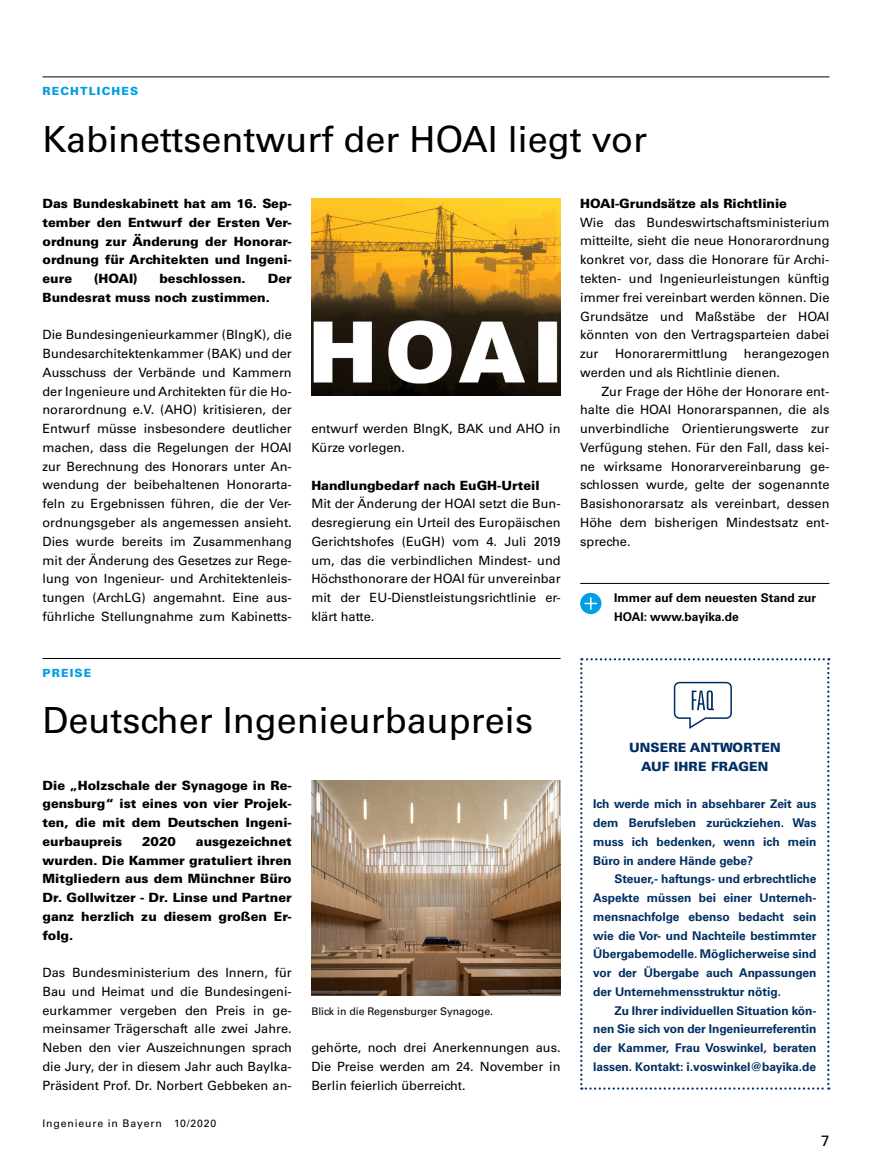
<style>
.page{position:relative;width:872px;height:1170px;background:#fff}
.page>*{position:absolute;margin:0;border:0;box-sizing:border-box;transform-origin:0 0}
.t1{font:36px "Univers LT Std";color:#000}
.t2{font:15px "Univers LT Std";color:#000}
.t3{font:12.75px/18.8px "Univers LT Std";color:#000;text-align:justify}
.t4{font:900 12.75px/18.8px "Univers LT Std";color:#000;text-align:justify}
.t5{font:900 12.75px/18.8px "Univers LT Std";letter-spacing:.01em;color:#002e63;text-align:center}
.t6{font:700 12px/18.8px "Univers LT Std";color:#002e63;text-align:justify}
.t7{font:700 12px/18.8px "Univers LT Std";color:#000}
.t8{font:900 11.25px "Univers LT Std";letter-spacing:.1em;color:#009ee3}
.t9{font:10.5px "Univers LT Std";color:#000}
.t10{font:10.5px "Univers LT Std";letter-spacing:.08em;color:#000}
</style>
<div class="page">
<hr style="left:43px;top:76px;width:786px;height:1px;background:#000">
<hr style="left:43px;top:658px;width:517px;height:1px;background:#000">
<hr style="left:580px;top:583px;width:249px;height:1px;background:#000">
<img style="left:311px;top:780px;width:249px;height:215px">
<img style="left:311px;top:199px;width:249px;height:196px">
<svg style="left:580px;top:658px;width:249px;height:431px"></svg>
<svg style="left:580px;top:592px;width:21px;height:22px"></svg>
<p class="t8" style="left:43px;top:84px;width:97px">RECHTLICHES</p>
<h1 class="t1" style="left:43px;top:117px;width:606px">Kabinettsentwurf der HOAI liegt vor</h1>
<p class="t4" style="left:43px;top:194px;width:251px">Das Bundeskabinett hat am 16. Sep&shy;tember den Entwurf der Ersten Ver&shy;ordnung zur Änderung der Honorar&shy;ordnung für Architekten und Ingeni&shy;eure</p>
<p class="t4" style="left:94px;top:269px;width:45px">(HOAI)</p>
<p class="t4" style="left:159px;top:269px;width:88px">beschlossen.</p>
<p class="t4" style="left:43px;top:269px;width:251px;text-indent:225px">Der<br>Bundesrat muss noch zustimmen.</p>
<p class="t3" style="left:43px;top:325px;width:251px">Die Bundesingenieurkammer (BIngK), die Bundesarchitektenkammer (BAK) und der Ausschuss der Verbände und Kammern der Ingenieure und Architekten für die Ho&shy;norarordnung e.V. (AHO) kritisieren, der Entwurf müsse insbesondere deutlicher machen, dass die Regelungen der HOAI zur Berechnung des Honorars unter An&shy;wendung der beibehaltenen Honorarta&shy;feln zu Ergebnissen führen, die der Ver&shy;ordnungsgeber als angemessen ansieht.<br>Dies wurde bereits im Zusammenhang mit der Änderung des Gesetzes zur Rege&shy;lung von Ingenieur- und Architektenleis&shy;tungen (ArchLG) angemahnt. Eine aus&shy;führliche Stellungnahme zum Kabinetts-</p>
<p class="t8" style="left:43px;top:665px;width:50px">PREISE</p>
<p class="t3" style="left:311px;top:419px;width:251px">entwurf werden BIngK, BAK und AHO in<br>Kürze vorlegen.</p>
<p class="t4" style="left:311px;top:475px;width:230px">Handlungbedarf nach EuGH-Urteil</p>
<p class="t3" style="left:311px;top:494px;width:251px">Mit der Änderung der HOAI setzt die Bun&shy;desregierung ein Urteil des Europäischen Gerichtshofes (EuGH) vom 4. Juli 2019 um, das die verbindlichen Mindest- und Höchsthonorare der HOAI für unvereinbar mit der EU-Dienstleistungsrichtlinie er&shy;klärt hatte.</p>
<h1 class="t1" style="left:43px;top:699px;width:492px">Deutscher Ingenieurbaupreis</h1>
<p class="t4" style="left:43px;top:775px;width:251px">Die „Holzschale der Synagoge in Re&shy;gensburg“ ist eines von vier Projek&shy;ten, die mit dem Deutschen Ingeni&shy;eurbaupreis</p>
<p class="t4" style="left:43px;top:831px;width:251px;text-indent:153px">ausgezeichnet wurden. Die Kammer gratuliert ihren Mitgliedern aus dem Münchner Büro Dr. Gollwitzer - Dr. Linse und Partner ganz herzlich zu diesem großen Er&shy;folg.</p>
<p class="t3" style="left:43px;top:963px;width:251px">Das Bundesministerium des Innern, für Bau und Heimat und die Bundesingeni&shy;eurkammer vergeben den Preis in ge&shy;meinsamer Trägerschaft alle zwei Jahre.<br>Neben den vier Auszeichnungen sprach die Jury, der in diesem Jahr auch BayIka-Präsident Prof. Dr. Norbert Gebbeken an-</p>
<p class="t4" style="left:142px;top:831px;width:35px">2020</p>
<p class="t9" style="left:311px;top:1004px;width:183px">Blick in die Regensburger Synagoge.</p>
<p class="t3" style="left:311px;top:1038px;width:251px">gehörte, noch drei Anerkennungen aus.<br>Die Preise werden am 24. November in Berlin feierlich überreicht.</p>
<p class="t10" style="left:43px;top:1117px;width:175px">Ingenieure in Bayern 10/2020</p>
<p class="t4" style="left:580px;top:194px;width:208px">HOAI-Grundsätze als Richtlinie</p>
<p class="t3" style="left:580px;top:213px;width:251px">Wie das Bundeswirtschaftsministerium mitteilte, sieht die neue Honorarordnung konkret vor, dass die Honorare für Archi&shy;tekten- und Ingenieurleistungen künftig immer frei vereinbart werden können. Die Grundsätze und Maßstäbe der HOAI könnten von den Vertragsparteien dabei zur</p>
<p class="t3" style="left:615px;top:344px;width:114px">Honorarermittlung</p>
<p class="t3" style="left:580px;top:344px;width:251px;text-indent:164px">herangezogen werden und als Richtlinie dienen.</p>
<p class="t3" style="left:580px;top:382px;width:251px;text-indent:21px">Zur Frage der Höhe der Honorare ent&shy;halte die HOAI Honorarspannen, die als unverbindliche Orientierungswerte zur Verfügung stehen. Für den Fall, dass kei&shy;ne wirksame Honorarvereinbarung ge&shy;schlossen wurde, gelte der sogenannte Basishonorarsatz als vereinbart, dessen Höhe dem bisherigen Mindestsatz ent&shy;spreche.</p>
<p class="t7" style="left:614px;top:588px;width:203px">Immer auf dem neuesten Stand zur<br>HOAI: www.bayika.de</p>
<p class="t5" style="left:629px;top:737px;width:153px">UNSERE ANTWORTEN<br>AUF IHRE FRAGEN</p>
<p class="t6" style="left:593px;top:794px;width:225px">Ich werde mich in absehbarer Zeit aus dem Berufsleben zurückziehen. Was muss ich bedenken, wenn ich mein Büro in andere Hände gebe?</p>
<p class="t6" style="left:593px;top:869px;width:225px;text-indent:21px">Steuer,- haftungs- und erbrechtliche Aspekte müssen bei einer Unterneh&shy;mensnachfolge ebenso bedacht sein wie die Vor- und Nachteile bestimmter Übergabemodelle. Möglicherweise sind vor der Übergabe auch Anpassungen der Unternehmensstruktur nötig.</p>
<p class="t6" style="left:593px;top:1000px;width:225px;text-indent:21px">Zu Ihrer individuellen Situation kön&shy;nen Sie sich von der Ingenieurreferentin der Kammer, Frau Voswinkel, beraten lassen. Kontakt: i.voswinkel@bayika.de</p>
<p class="t2" style="left:821px;top:1131px;width:10px">7</p>
</div>
